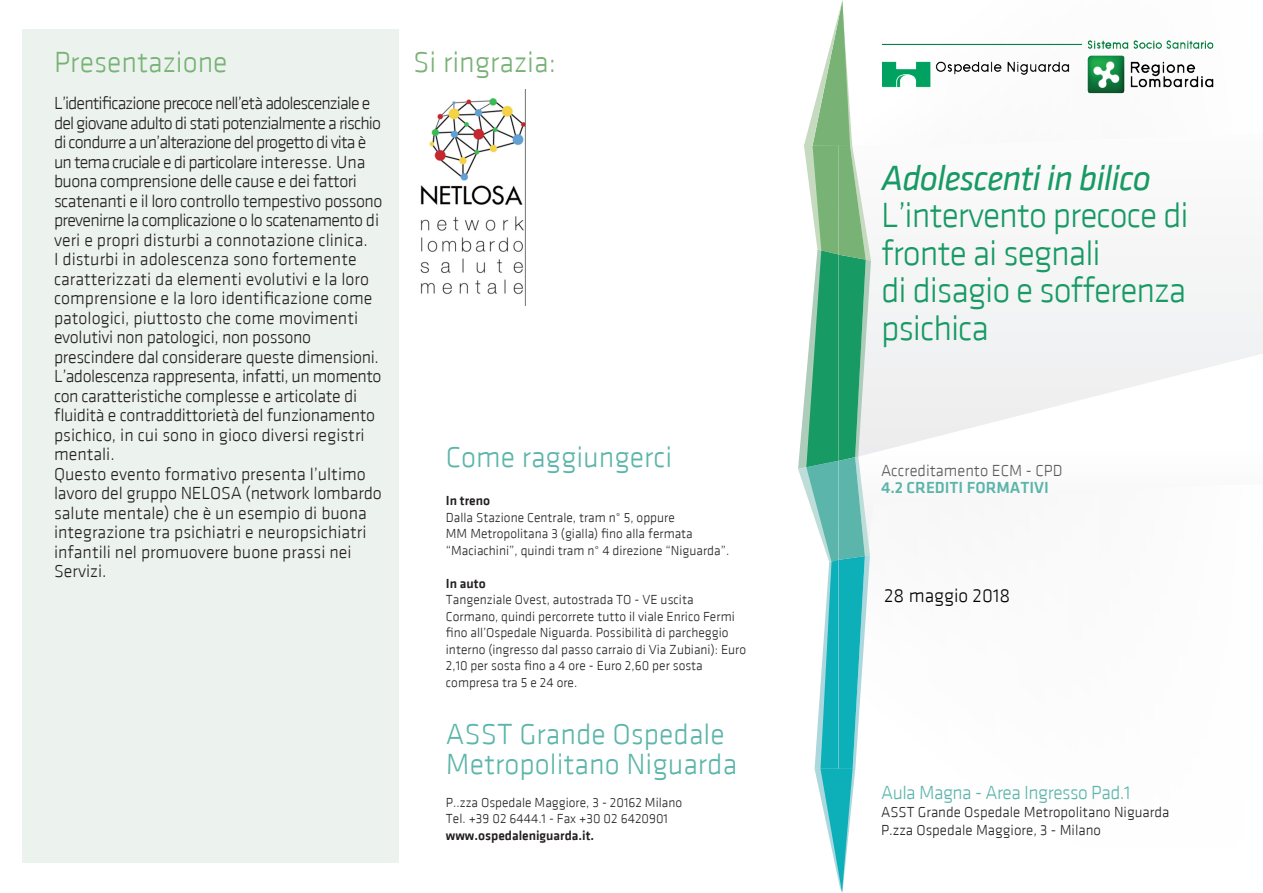
<style>
.page{position:relative;width:1263px;height:893px;background:#fff}
.page>*{position:absolute;margin:0;border:0;box-sizing:border-box;transform-origin:0 0}
.t1{font:300 36px/37.5px "KLAVIKA";letter-spacing:-.03em;color:#179a64}
.t2{font:italic 36px "KLAVIKA";letter-spacing:-.03em;color:#179a64}
.Klavika_light_20_Tit{font:300 30px "KLAVIKA";color:#5bb5aa}
.t3{font:300 30px "KLAVIKA";color:#78b275}
.t4{font:300 19.5px "KLAVIKA";letter-spacing:-.025em;color:#5bb5aa}
.t5{font:300 19.5px "KLAVIKA";color:#000}
.t6{font:300 18px/19.5px "KLAVIKA";letter-spacing:-.04em;color:#231f20}
.t7{font:300 18px/19.5px "KLAVIKA";color:#231f20}
.t8{font:300 18px/19.5px "KLAVIKA";letter-spacing:-.02em;color:#231f20}
.t9{font:300 16.5px "KLAVIKA";color:#57585a}
.t10{font:500 16.5px "KLAVIKA";color:#5bb5aa}
.t11{font:300 15px "KLAVIKA";color:#231f20}
.t12{font:300 13.5px/16.5px "KLAVIKA";color:#231f20}
.t13{font:500 13.5px "KLAVIKA";color:#231f20}
</style>
<div class="page">
<div style="left:22px;top:30px;width:377px;height:833px;background:#ecf3ef"></div>
<svg style="left:918px;top:273px;width:345px;height:168px"></svg>
<svg style="left:798px;top:0;width:120px;height:893px"></svg>
<img style="left:882px;top:41px;width:332px;height:52px">
<img style="left:420px;top:89px;width:105px;height:216px">
<p class="t3" style="left:54px;top:46px;width:175px">Presentazione</p>
<p class="t6" style="left:54px;top:94px;width:330px">L’identificazione precoce nell’età adolescenziale e del giovane adulto di stati potenzialmente a rischio di condurre a un’alterazione del progetto di vita è un tema cruciale e di particolare interesse. Una buona comprensione delle cause e dei fattori scatenanti e il loro controllo tempestivo possono prevenirne la complicazione o lo scatenamento di veri e propri disturbi a connotazione clinica.</p>
<p class="t7" style="left:54px;top:250px;width:304px">I disturbi in adolescenza sono fortemente</p>
<p class="t7" style="left:54px;top:269px;width:317px">caratterizzati da elementi evolutivi e la loro</p>
<p class="t7" style="left:54px;top:289px;width:320px">comprensione e la loro identificazione come patologici, piuttosto che come movimenti</p>
<p class="t8" style="left:54px;top:328px;width:259px">evolutivi non patologici, non possono</p>
<p class="t8" style="left:54px;top:347px;width:326px">prescindere dal considerare queste dimensioni.</p>
<p class="t8" style="left:54px;top:367px;width:329px">L’adolescenza rappresenta, infatti, un momento con caratteristiche complesse e articolate di</p>
<p class="t8" style="left:54px;top:406px;width:323px">fluidità e contraddittorietà del funzionamento</p>
<p class="t7" style="left:54px;top:425px;width:312px">psichico, in cui sono in gioco diversi registri</p>
<p class="t7" style="left:54px;top:445px;width:62px">mentali.</p>
<p class="t7" style="left:54px;top:464px;width:313px">Questo evento formativo presenta l’ultimo</p>
<p class="t8" style="left:54px;top:484px;width:329px">lavoro del gruppo NELOSA (network lombardo salute mentale) che è un esempio di buona</p>
<p class="t7" style="left:54px;top:523px;width:314px">integrazione tra psichiatri e neuropsichiatri</p>
<p class="t7" style="left:54px;top:542px;width:299px">infantili nel promuovere buone prassi nei<br>Servizi.</p>
<p class="t3" style="left:413px;top:46px;width:144px">Si ringrazia:</p>
<p class="Klavika_light_20_Tit" style="left:446px;top:442px;width:228px">Come raggiungerci</p>
<p class="t13" style="left:446px;top:494px;width:46px">In treno</p>
<p class="t12" style="left:446px;top:509px;width:230px">Dalla Stazione Centrale, tram n° 5, oppure</p>
<p class="t12" style="left:446px;top:526px;width:248px">MM Metropolitana 3 (gialla) fino alla fermata</p>
<p class="t12" style="left:446px;top:542px;width:285px">“Maciachini”, quindi tram n° 4 direzione “Niguarda”.</p>
<p class="t13" style="left:446px;top:576px;width:41px">In auto</p>
<p class="t12" style="left:446px;top:592px;width:249px">Tangenziale Ovest, autostrada TO - VE uscita</p>
<p class="t12" style="left:446px;top:608px;width:302px">Cormano, quindi percorrete tutto il viale Enrico Fermi fino all’Ospedale Niguarda. Possibilità di parcheggio interno (ingresso dal passo carraio di Via Zubiani): Euro 2,10 per sosta fino a 4 ore - Euro 2,60 per sosta</p>
<p class="t12" style="left:446px;top:674px;width:133px">compresa tra 5 e 24 ore.</p>
<p class="Klavika_light_20_Tit" style="left:446px;top:718px;width:280px">ASST Grande Ospedale</p>
<p class="Klavika_light_20_Tit" style="left:446px;top:748px;width:293px">Metropolitano Niguarda</p>
<p class="t12" style="left:446px;top:794px;width:238px">P..zza Ospedale Maggiore, 3 - 20162 Milano</p>
<p class="t12" style="left:446px;top:810px;width:224px">Tel. +39 02 6444.1 - Fax +30 02 6420901</p>
<p class="t13" style="left:446px;top:828px;width:150px">www.ospedaleniguarda.it.</p>
<p class="t2" style="left:881px;top:159px;width:271px">Adolescenti in bilico</p>
<p class="t1" style="left:881px;top:197px;width:309px">L’intervento precoce di fronte ai segnali</p>
<p class="t1" style="left:881px;top:272px;width:307px">di disagio e sofferenza psichica</p>
<p class="t9" style="left:881px;top:462px;width:183px">Accreditamento ECM - CPD</p>
<p class="t10" style="left:881px;top:478px;width:169px">4.2 CREDITI FORMATIVI</p>
<p class="t5" style="left:884px;top:586px;width:127px">28 maggio 2018</p>
<p class="t4" style="left:881px;top:782px;width:251px">Aula Magna - Area Ingresso Pad.1</p>
<p class="t11" style="left:881px;top:804px;width:290px">ASST Grande Ospedale Metropolitano Niguarda</p>
<p class="t11" style="left:881px;top:822px;width:221px">P.zza Ospedale Maggiore, 3 - Milano</p>
</div>
